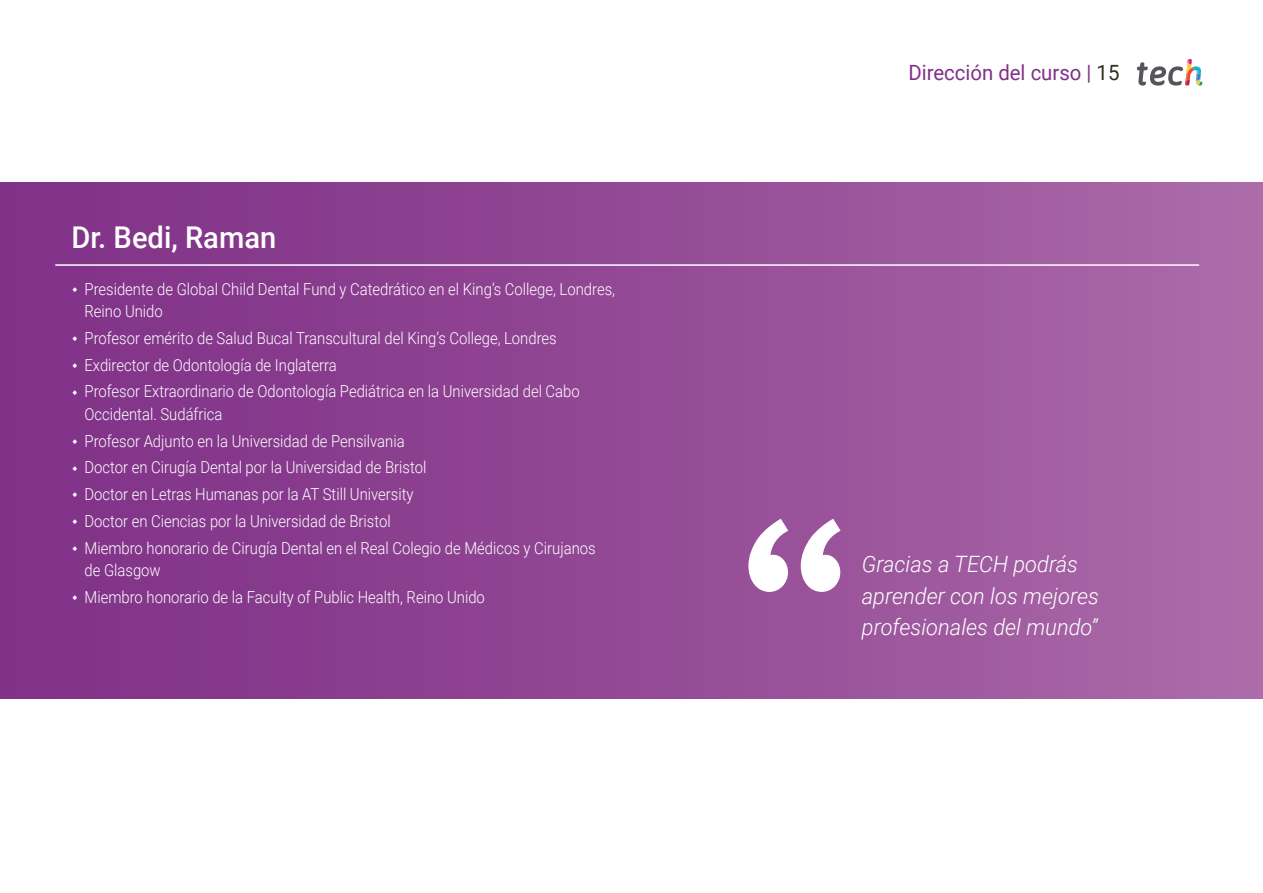
<style>
.page{position:relative;width:1263px;height:893px;background:#fff}
.page>*{position:absolute;margin:0;border:0;box-sizing:border-box;transform-origin:0 0}
.t1{font:500 30px "Roboto";color:#fff}
.t2{font:italic 300 22.5px/31.5px "Roboto";color:#fff}
.t3{font:21px "Roboto";color:#813089}
.t4{font:300 16.5px/26.7px "Roboto";color:#fff;scale:.9 1}
.s1{color:#312e20}
</style>
<div class="page">
<svg style="left:1137px;top:59px;width:65px;height:27px"></svg>
<div style="left:0;top:182px;width:1263px;height:516px;background:linear-gradient(to right,#7d2e85,#ab69a8)"></div>
<svg style="left:748px;top:519px;width:92px;height:73px"></svg>
<hr style="left:55px;top:264px;width:1144px;height:2px;background:#fff">
<svg style="left:73px;top:287px;width:4px;height:5px"></svg>
<svg style="left:73px;top:336px;width:4px;height:5px"></svg>
<svg style="left:73px;top:363px;width:4px;height:5px"></svg>
<svg style="left:73px;top:390px;width:4px;height:5px"></svg>
<svg style="left:73px;top:439px;width:4px;height:5px"></svg>
<svg style="left:73px;top:466px;width:4px;height:5px"></svg>
<svg style="left:73px;top:492px;width:4px;height:5px"></svg>
<svg style="left:73px;top:519px;width:4px;height:5px"></svg>
<svg style="left:73px;top:546px;width:4px;height:5px"></svg>
<svg style="left:73px;top:595px;width:4px;height:5px"></svg>
<p class="t3" style="left:908px;top:57px;width:213px">Dirección del curso | <span class="s1">15</span></p>
<h1 class="t1" style="left:71px;top:216px;width:206px">Dr. Bedi, Raman</h1>
<p class="t4" style="left:85px;top:277px;width:591px;line-height:22.5px">Presidente de Global Child Dental Fund y Catedrático en el King’s College, Londres,<br>Reino Unido</p>
<p class="t4" style="left:85px;top:324px;width:552px">Profesor emérito de Salud Bucal Transcultural del King’s College, Londres<br>Exdirector de Odontología de Inglaterra<br>Profesor Extraordinario de Odontología Pediátrica en la Universidad del Cabo</p>
<p class="t4" style="left:85px;top:400px;width:569px">Occidental. Sudáfrica<br>Profesor Adjunto en la Universidad de Pensilvania<br>Doctor en Cirugía Dental por la Universidad de Bristol<br>Doctor en Letras Humanas por la AT Still University<br>Doctor en Ciencias por la Universidad de Bristol<br>Miembro honorario de Cirugía Dental en el Real Colegio de Médicos y Cirujanos</p>
<p class="t4" style="left:85px;top:556px;width:446px">de Glasgow<br>Miembro honorario de la Faculty of Public Health, Reino Unido</p>
<h2 class="t2" style="left:862px;top:548px;width:239px">Gracias a TECH podrás aprender con los mejores profesionales del mundo”</h2>
</div>
